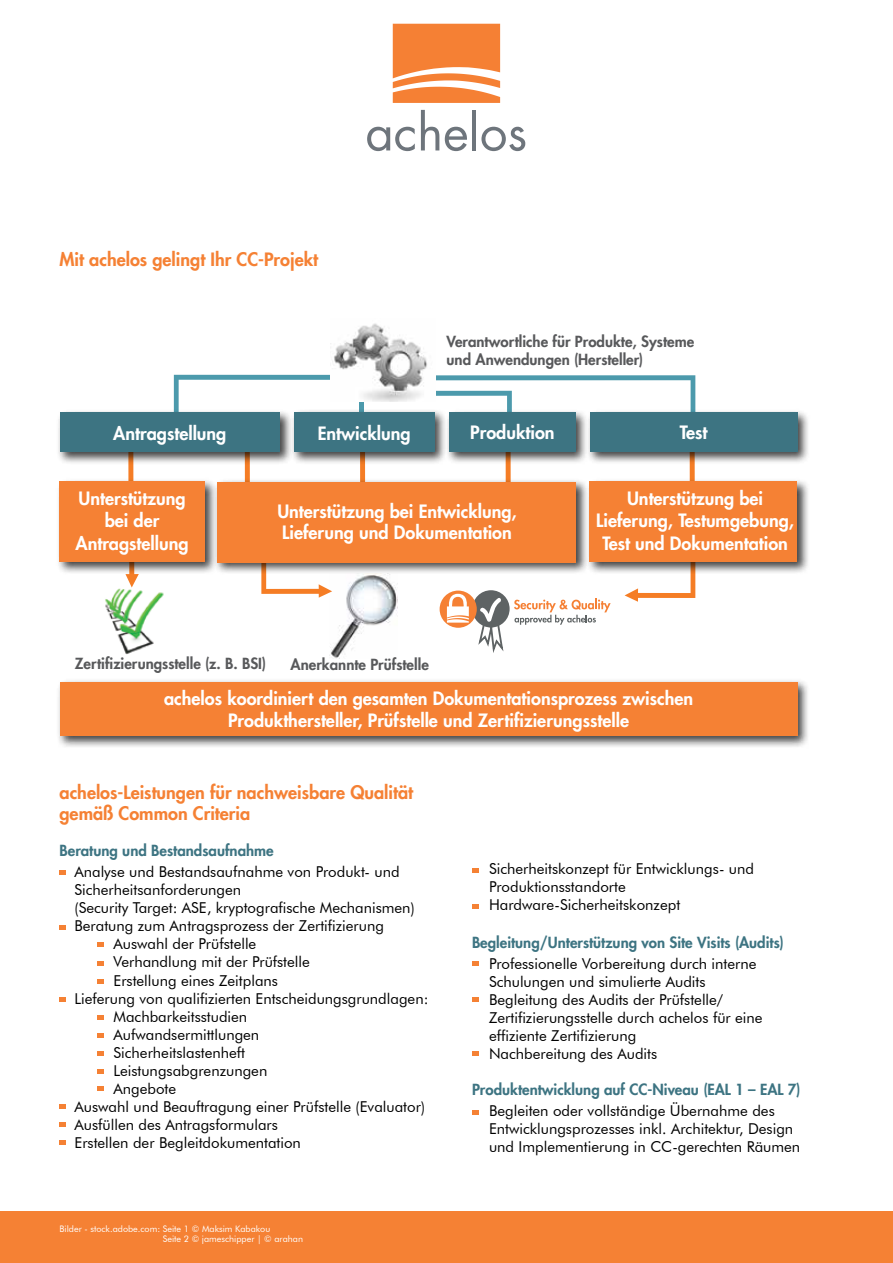
<style>
.page{position:relative;width:893px;height:1263px;background:#fff}
.page>*{position:absolute;margin:0;border:0;box-sizing:border-box;transform-origin:0 0}
.t1{font:800 18px/22.5px "Futura LT";color:#fff;text-align:center}
.t2{font:800 18px/21.6px "Futura LT";color:#f58134}
.t3{font:15px/18px "Futura BT";color:#000}
.t4{font:800 15px "Futura LT";color:#3d7482}
.t5{font:800 15px/18px "Futura LT";color:#58595b}
.t6{font:9px/10.8px "Futura BT";color:#fff}
</style>
<div class="page">
<svg style="left:367px;top:127px;width:48px;height:24px"></svg>
<svg style="left:421px;top:110px;width:18px;height:40px"></svg>
<svg style="left:445px;top:127px;width:22px;height:24px"></svg>
<hr style="left:472px;top:110px;width:4px;height:40px;background:#6e757c">
<svg style="left:481px;top:127px;width:44px;height:24px"></svg>
<svg style="left:393px;top:24px;width:107px;height:79px;background:#f69353"></svg>
<svg style="left:625px;top:575px;width:70px;height:27px"></svg>
<svg style="left:174px;top:375px;width:156px;height:34px"></svg>
<img style="left:105px;top:588px;width:59px;height:67px">
<img style="left:331px;top:575px;width:66px;height:83px">
<div style="left:359px;top:389px;width:5px;height:48px;background:#4c9aac"></div>
<svg style="left:689px;top:465px;width:6px;height:13px"></svg>
<svg style="left:505px;top:465px;width:6px;height:13px"></svg>
<svg style="left:360px;top:465px;width:6px;height:13px"></svg>
<svg style="left:244px;top:465px;width:6px;height:13px"></svg>
<svg style="left:128px;top:465px;width:6px;height:13px"></svg>
<svg style="left:261px;top:575px;width:71px;height:23px"></svg>
<svg style="left:126px;top:575px;width:13px;height:12px"></svg>
<hr style="left:889px;top:1212px;width:4px;height:51px;background:#f58134">
<div style="left:0;top:1212px;width:889px;height:51px;background:#f58134"></div>
<div style="left:56px;top:678px;width:754px;height:70px;background:#000;opacity:.75"></div>
<div style="left:60px;top:682px;width:737px;height:54px;background:#f58134"></div>
<div style="left:56px;top:478px;width:162px;height:97px;background:#000;opacity:.75"></div>
<div style="left:60px;top:481px;width:145px;height:81px;background:#f58134"></div>
<div style="left:214px;top:478px;width:375px;height:97px;background:#000;opacity:.75"></div>
<div style="left:217px;top:482px;width:359px;height:80px;background:#f58134"></div>
<div style="left:586px;top:478px;width:224px;height:97px;background:#000;opacity:.75"></div>
<div style="left:589px;top:481px;width:208px;height:81px;background:#f58134"></div>
<div style="left:56px;top:409px;width:237px;height:56px;background:#000;opacity:.75"></div>
<div style="left:60px;top:412px;width:220px;height:40px;background:#3d7482"></div>
<div style="left:290px;top:409px;width:157px;height:56px;background:#000;opacity:.75"></div>
<div style="left:294px;top:412px;width:141px;height:40px;background:#3d7482"></div>
<div style="left:586px;top:409px;width:224px;height:56px;background:#000;opacity:.75"></div>
<div style="left:590px;top:413px;width:207px;height:39px;background:#3d7482"></div>
<svg style="left:432px;top:375px;width:263px;height:50px"></svg>
<div style="left:445px;top:409px;width:143px;height:56px;background:#000;opacity:.75"></div>
<div style="left:449px;top:413px;width:127px;height:39px;background:#3d7482"></div>
<img style="left:332px;top:323px;width:103px;height:78px">
<svg style="left:60px;top:870px;width:6px;height:5px"></svg>
<svg style="left:60px;top:925px;width:6px;height:4px"></svg>
<svg style="left:97px;top:942px;width:7px;height:5px"></svg>
<svg style="left:97px;top:961px;width:7px;height:5px"></svg>
<svg style="left:97px;top:979px;width:7px;height:5px"></svg>
<svg style="left:60px;top:997px;width:6px;height:4px"></svg>
<svg style="left:97px;top:1015px;width:7px;height:4px"></svg>
<svg style="left:97px;top:1033px;width:7px;height:4px"></svg>
<svg style="left:97px;top:1051px;width:7px;height:5px"></svg>
<svg style="left:97px;top:1069px;width:7px;height:5px"></svg>
<svg style="left:60px;top:1104px;width:6px;height:5px"></svg>
<svg style="left:472px;top:868px;width:7px;height:4px"></svg>
<svg style="left:472px;top:904px;width:7px;height:4px"></svg>
<svg style="left:472px;top:961px;width:7px;height:5px"></svg>
<svg style="left:472px;top:997px;width:7px;height:5px"></svg>
<svg style="left:472px;top:1051px;width:7px;height:5px"></svg>
<svg style="left:472px;top:1110px;width:7px;height:4px"></svg>
<svg style="left:60px;top:1122px;width:6px;height:5px"></svg>
<svg style="left:60px;top:1140px;width:6px;height:5px"></svg>
<svg style="left:97px;top:1086px;width:7px;height:5px"></svg>
<div style="left:472px;top:590px;width:38px;height:37px;background:#5e6364;border-radius:50%"></div>
<svg style="left:477px;top:598px;width:28px;height:55px"></svg>
<div style="left:440px;top:591px;width:37px;height:37px;background:#f58034;border-radius:50%"></div>
<svg style="left:447px;top:594px;width:22px;height:29px"></svg>
<svg style="left:514px;top:599px;width:97px;height:26px"></svg>
<p class="t2" style="left:60px;top:248px;width:260px">Mit achelos gelingt Ihr CC-Projekt</p>
<p class="t5" style="left:447px;top:332px;width:249px">Verantwortliche für Produkte, Systeme und Anwendungen (Hersteller)</p>
<p class="t1" style="left:470px;top:421px;width:86px">Produktion</p>
<p class="t1" style="left:113px;top:421px;width:115px">Antragstellung</p>
<p class="t1" style="left:318px;top:421px;width:94px">Entwicklung</p>
<p class="t1" style="left:680px;top:421px;width:29px">Test</p>
<p class="t1" style="left:76px;top:486px;width:115px">Unterstützung bei der<br>Antragstellung</p>
<p class="t1" style="left:277px;top:500px;width:241px;line-height:21.6px;text-align:left">Unterstützung bei Entwicklung,<br>Lieferung und Dokumentation</p>
<p class="t5" style="left:75px;top:654px;width:193px">Zertifizierungsstelle (z. B. BSI)</p>
<p class="t5" style="left:291px;top:655px;width:140px">Anerkannte Prüfstelle</p>
<p class="t1" style="left:596px;top:486px;width:199px">Unterstützung bei<br>Lieferung, Testumgebung,<br>Test und Dokumentation</p>
<p class="t1" style="left:164px;top:687px;width:530px">achelos koordiniert den gesamten Dokumentationsprozess zwischen<br>Produkthersteller, Prüfstelle und Zertifizierungsstelle</p>
<p class="t2" style="left:60px;top:781px;width:355px">achelos-Leistungen für nachweisbare Qualität gemäß Common Criteria</p>
<p class="t4" style="left:60px;top:841px;width:216px">Beratung und Bestandsaufnahme</p>
<p class="t3" style="left:74px;top:863px;width:327px">Analyse und Bestandsaufnahme von Produkt- und</p>
<p class="t3" style="left:74px;top:881px;width:168px">Sicherheitsanforderungen</p>
<p class="t3" style="left:74px;top:899px;width:342px">(Security Target: ASE, kryptografische Mechanismen)</p>
<p class="t3" style="left:74px;top:917px;width:311px">Beratung zum Antragsprozess der Zertifizierung</p>
<p class="t3" style="left:114px;top:935px;width:144px">Auswahl der Prüfstelle</p>
<p class="t3" style="left:114px;top:953px;width:198px">Verhandlung mit der Prüfstelle</p>
<p class="t3" style="left:114px;top:971px;width:166px">Erstellung eines Zeitplans</p>
<p class="t3" style="left:74px;top:989px;width:356px">Lieferung von qualifizierten Entscheidungsgrundlagen:</p>
<p class="t3" style="left:114px;top:1007px;width:135px">Machbarkeitsstudien</p>
<p class="t3" style="left:114px;top:1025px;width:147px">Aufwandsermittlungen</p>
<p class="t3" style="left:114px;top:1043px;width:133px">Sicherheitslastenheft</p>
<p class="t3" style="left:114px;top:1061px;width:155px">Leistungsabgrenzungen</p>
<p class="t3" style="left:114px;top:1079px;width:64px">Angebote</p>
<p class="t3" style="left:75px;top:1097px;width:352px">Auswahl und Beauftragung einer Prüfstelle (Evaluator)</p>
<p class="t3" style="left:75px;top:1115px;width:205px">Ausfüllen des Antragsformulars</p>
<p class="t3" style="left:75px;top:1133px;width:228px">Erstellen der Begleitdokumentation</p>
<p class="t6" style="left:163px;top:1223px;width:142px;text-indent:-103px">Bilder - stock.adobe.com: Seite 1 © Maksim Kabakou<br>Seite 2 © jameschipper | © arahan</p>
<p class="t3" style="left:489px;top:860px;width:267px">Sicherheitskonzept für Entwicklungs- und<br>Produktionsstandorte<br>Hardware-Sicherheitskonzept</p>
<p class="t4" style="left:472px;top:932px;width:313px">Begleitung/Unterstützung von Site Visits (Audits)</p>
<p class="t3" style="left:489px;top:954px;width:275px">Professionelle Vorbereitung durch interne Schulungen und simulierte Audits Begleitung des Audits der Prüfstelle/ Zertifizierungsstelle durch achelos für eine effiziente Zertifizierung<br>Nachbereitung des Audits</p>
<p class="t4" style="left:472px;top:1079px;width:330px">Produktentwicklung auf CC-Niveau (EAL 1 – EAL 7)</p>
<p class="t3" style="left:489px;top:1101px;width:313px">Begleiten oder vollständige Übernahme des<br>Entwicklungsprozesses inkl. Architektur, Design und Implementierung in CC-gerechten Räumen</p>
</div>
